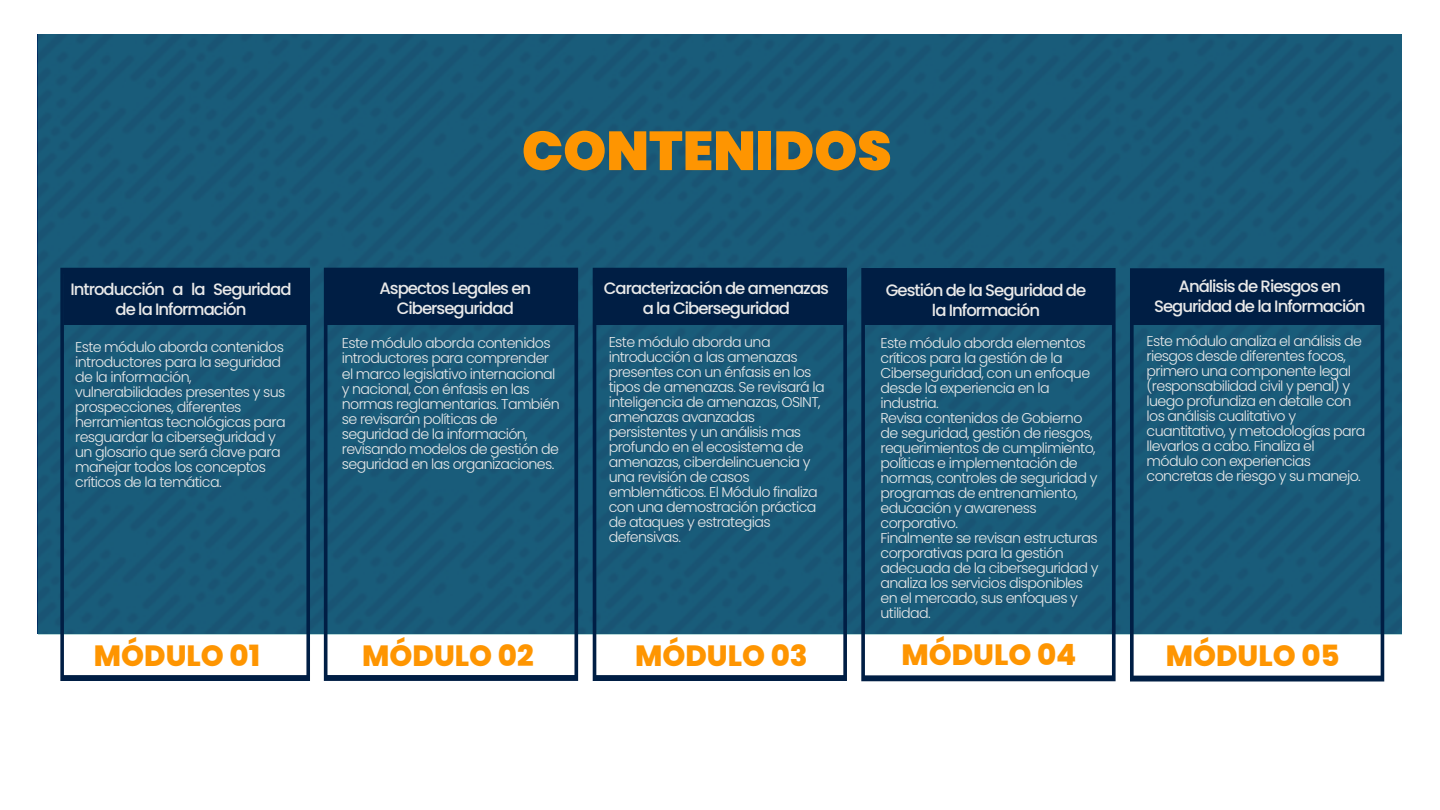
<style>
.page{position:relative;width:1440px;height:810px;background:#fff}
.page>*{position:absolute;margin:0;border:0;box-sizing:border-box;transform-origin:0 0}
.t1{font:900 54.75px "Poppins";color:#fe9501}
.t2{font:800 29.25px "Poppins";color:#fe9501}
.t3{font:500 16.5px/19.8px "Poppins";letter-spacing:-.06em;color:#e9e9e9;text-align:center}
.t4{font:300 14.25px/15px "Poppins";letter-spacing:-.045em;color:#e9e9e9}
</style>
<div class="page">
<div style="left:38px;top:34px;width:1364px;height:601px;background:#195b79"></div>
<svg style="left:60px;top:268px;width:250px;height:413px"></svg>
<svg style="left:593px;top:268px;width:254px;height:413px"></svg>
<div style="left:64px;top:271px;width:243px;height:54px;background:#001e44"></div>
<div style="left:596px;top:271px;width:248px;height:54px;background:#001e44"></div>
<svg style="left:324px;top:268px;width:254px;height:413px"></svg>
<svg style="left:861px;top:268px;width:255px;height:413px"></svg>
<svg style="left:1130px;top:268px;width:254px;height:414px"></svg>
<h1 class="t1" style="left:522px;top:119px;width:371px">CONTENIDOS</h1>
<p class="t3" style="left:71px;top:279px;width:223px">Introducción a la Seguridad de la Información</p>
<p class="t4" style="left:75px;top:340px;width:212px">Este módulo aborda contenidos introductores para la seguridad de la información, vulnerabilidades presentes y sus prospecciones, diferentes herramientas tecnológicas para resguardar la ciberseguridad y un glosario que será clave para manejar todos los conceptos críticos de la temática.</p>
<p class="t4" style="left:342px;top:336px;width:219px">Este módulo aborda contenidos introductores para comprender el marco legislativo internacional y nacional, con énfasis en las normas reglamentarias. También se revisarán políticas de seguridad de la información, revisando modelos de gestión de seguridad en las organizaciones.</p>
<p class="t3" style="left:379px;top:279px;width:153px">Aspectos Legales en<br>Ciberseguridad</p>
<p class="t3" style="left:604px;top:279px;width:227px">Caracterización de amenazas a la Ciberseguridad</p>
<p class="t4" style="left:609px;top:335px;width:217px">Este módulo aborda una introducción a las amenazas presentes con un énfasis en los tipos de amenazas. Se revisará la inteligencia de amenazas, OSINT, amenazas avanzadas persistentes y un análisis mas profundo en el ecosistema de amenazas, ciberdelincuencia y una revisión de casos emblemáticos. El Módulo finaliza con una demostración práctica de ataques y estrategias defensivas.</p>
<p class="t3" style="left:886px;top:280px;width:202px">Gestión de la Seguridad de la Información</p>
<p class="t4" style="left:881px;top:335px;width:219px">Este módulo aborda elementos críticos para la gestión de la<br>Ciberseguridad, con un enfoque desde la experiencia en la industria.<br>Revisa contenidos de Gobierno de seguridad, gestión de riesgos, requerimientos de cumplimiento, políticas e implementación de normas, controles de seguridad y programas de entrenamiento, educación y awareness corporativo.<br>Finalmente se revisan estructuras corporativas para la gestión adecuada de la ciberseguridad y analiza los servicios disponibles en el mercado, sus enfoques y utilidad.</p>
<p class="t3" style="left:1154px;top:276px;width:213px">Análisis de Riesgos en<br>Seguridad de la Información</p>
<p class="t4" style="left:1147px;top:334px;width:220px">Este módulo analiza el análisis de riesgos desde diferentes focos, primero una componente legal (responsabilidad civil y penal) y luego profundiza en detalle con los análisis cualitativo y cuantitativo, y metodologías para llevarlos a cabo. Finaliza el módulo con experiencias concretas de riesgo y su manejo.</p>
<h2 class="t2" style="left:94px;top:638px;width:168px">MÓDULO 01</h2>
<h2 class="t2" style="left:362px;top:639px;width:173px">MÓDULO 02</h2>
<h2 class="t2" style="left:635px;top:639px;width:174px">MÓDULO 03</h2>
<h2 class="t2" style="left:901px;top:638px;width:177px">MÓDULO 04</h2>
<h2 class="t2" style="left:1166px;top:639px;width:176px">MÓDULO 05</h2>
</div>
